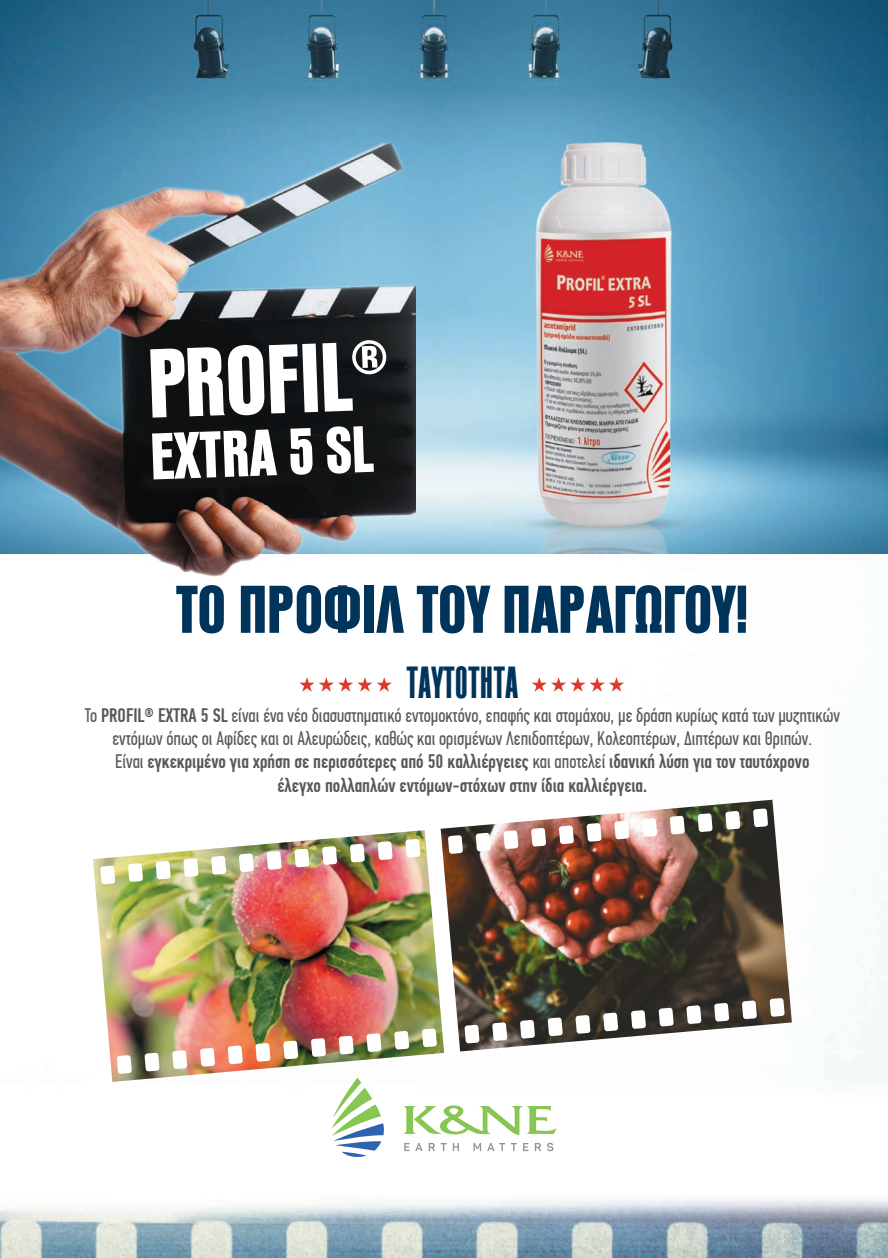
<style>
.page{position:relative;width:888px;height:1258px;background:#fff}
.page>*{position:absolute;margin:0;border:0;box-sizing:border-box;transform-origin:0 0}
.t1{font:800 91.5px "PF Fusion Sans";color:#fff}
.t2{font:800 63px "PF Fusion Sans";color:#00345a}
.t3{font:800 61.5px "PF Fusion Sans";color:#fff}
.t4{font:300 42px "PF Fusion Sans";color:#00345a}
.t5{font:19.5px/23.4px "PF Din Text Comp Pro";color:#57585a;text-align:center}
.s1{font-weight:500}
</style>
<div class="page">
<img style="left:0;top:682px;width:888px;height:576px">
<img style="left:0;top:0;width:888px;height:554px">
<svg style="left:493px;top:512px;width:223px;height:22px"></svg>
<img style="left:526px;top:130px;width:155px;height:424px">
<img style="left:0;top:116px;width:416px;height:461px">
<svg style="left:403px;top:1105px;width:154px;height:30px"></svg>
<svg style="left:331px;top:1082px;width:54px;height:76px"></svg>
<svg style="left:404px;top:1143px;width:19px;height:8px"></svg>
<svg style="left:429px;top:1143px;width:6px;height:8px"></svg>
<svg style="left:441px;top:1143px;width:6px;height:8px"></svg>
<svg style="left:453px;top:1143px;width:6px;height:8px"></svg>
<svg style="left:473px;top:1143px;width:8px;height:8px"></svg>
<svg style="left:487px;top:1143px;width:18px;height:8px"></svg>
<svg style="left:511px;top:1143px;width:6px;height:8px"></svg>
<svg style="left:523px;top:1143px;width:5px;height:8px"></svg>
<svg style="left:535px;top:1143px;width:6px;height:8px"></svg>
<svg style="left:547px;top:1143px;width:6px;height:8px"></svg>
<img style="left:441px;top:800px;width:351px;height:251px">
<img style="left:93px;top:830px;width:351px;height:252px">
<svg style="left:117px;top:1055px;width:15px;height:19px"></svg>
<svg style="left:145px;top:1053px;width:15px;height:18px"></svg>
<svg style="left:172px;top:1050px;width:15px;height:19px"></svg>
<svg style="left:200px;top:1048px;width:15px;height:18px"></svg>
<svg style="left:228px;top:1045px;width:15px;height:19px"></svg>
<svg style="left:255px;top:1043px;width:16px;height:19px"></svg>
<svg style="left:283px;top:1040px;width:15px;height:19px"></svg>
<svg style="left:311px;top:1038px;width:15px;height:19px"></svg>
<svg style="left:339px;top:1036px;width:15px;height:18px"></svg>
<svg style="left:366px;top:1033px;width:15px;height:19px"></svg>
<svg style="left:394px;top:1031px;width:15px;height:18px"></svg>
<svg style="left:422px;top:1028px;width:15px;height:19px"></svg>
<svg style="left:464px;top:1025px;width:15px;height:18px"></svg>
<svg style="left:492px;top:1022px;width:15px;height:19px"></svg>
<svg style="left:520px;top:1020px;width:15px;height:18px"></svg>
<svg style="left:548px;top:1017px;width:15px;height:19px"></svg>
<svg style="left:575px;top:1015px;width:15px;height:19px"></svg>
<svg style="left:603px;top:1012px;width:15px;height:19px"></svg>
<svg style="left:631px;top:1010px;width:15px;height:19px"></svg>
<svg style="left:659px;top:1008px;width:15px;height:18px"></svg>
<svg style="left:686px;top:1005px;width:15px;height:19px"></svg>
<svg style="left:714px;top:1003px;width:15px;height:18px"></svg>
<svg style="left:742px;top:1000px;width:15px;height:19px"></svg>
<svg style="left:770px;top:998px;width:15px;height:19px"></svg>
<svg style="left:100px;top:865px;width:15px;height:19px"></svg>
<svg style="left:128px;top:863px;width:15px;height:19px"></svg>
<svg style="left:156px;top:861px;width:15px;height:18px"></svg>
<svg style="left:183px;top:858px;width:15px;height:19px"></svg>
<svg style="left:211px;top:856px;width:15px;height:19px"></svg>
<svg style="left:239px;top:853px;width:15px;height:19px"></svg>
<svg style="left:267px;top:851px;width:15px;height:19px"></svg>
<svg style="left:294px;top:848px;width:15px;height:19px"></svg>
<svg style="left:322px;top:846px;width:15px;height:19px"></svg>
<svg style="left:350px;top:844px;width:15px;height:18px"></svg>
<svg style="left:378px;top:841px;width:15px;height:19px"></svg>
<svg style="left:405px;top:839px;width:15px;height:19px"></svg>
<svg style="left:448px;top:835px;width:15px;height:19px"></svg>
<svg style="left:476px;top:833px;width:15px;height:18px"></svg>
<svg style="left:503px;top:830px;width:15px;height:19px"></svg>
<svg style="left:531px;top:828px;width:15px;height:19px"></svg>
<svg style="left:559px;top:825px;width:15px;height:19px"></svg>
<svg style="left:587px;top:823px;width:15px;height:19px"></svg>
<svg style="left:614px;top:820px;width:15px;height:19px"></svg>
<svg style="left:642px;top:818px;width:15px;height:19px"></svg>
<svg style="left:670px;top:816px;width:15px;height:18px"></svg>
<svg style="left:697px;top:813px;width:16px;height:19px"></svg>
<svg style="left:725px;top:811px;width:15px;height:19px"></svg>
<svg style="left:753px;top:808px;width:15px;height:19px"></svg>
<svg style="left:299px;top:677px;width:93px;height:15px"></svg>
<svg style="left:532px;top:677px;width:92px;height:15px"></svg>
<h1 class="t1" style="left:146px;top:335px;width:243px;rotate:-2deg">PROFIL<sup>®</sup></h1>
<h3 class="t3" style="left:149px;top:424px;width:224px;rotate:-2deg">EXTRA 5 SL</h3>
<h2 class="t2" style="left:176px;top:576px;width:574px">ΤΟ ΠΡΟΦΙΛ ΤΟΥ ΠΑΡΑΓΩΓΟΥ!</h2>
<h3 class="t4" style="left:406px;top:661px;width:113px">ΤΑΥΤΟΤΗΤΑ</h3>
<p class="t5" style="left:85px;top:703px;width:757px">Το <span class="s1">PROFIL® EXTRA 5 SL</span> είναι ένα νέο διασυστηματικό εντομοκτόνο, επαφής και στομάχου, με δράση κυρίως κατά των μυζητικών εντόμων όπως οι Αφίδες και οι Αλευρώδεις, καθώς και ορισμένων Λεπιδοπτέρων, Κολεοπτέρων, Διπτέρων και Θριπών.<br>Είναι <span class="s1">εγκεκριμένο για χρήση σε περισσότερες από 50 καλλιέργειες</span> και αποτελεί <span class="s1">ιδανική λύση για τον ταυτόχρονο<br>έλεγχο πολλαπλών εντόμων-στόχων στην ίδια καλλιέργεια.</span></p>
</div>
